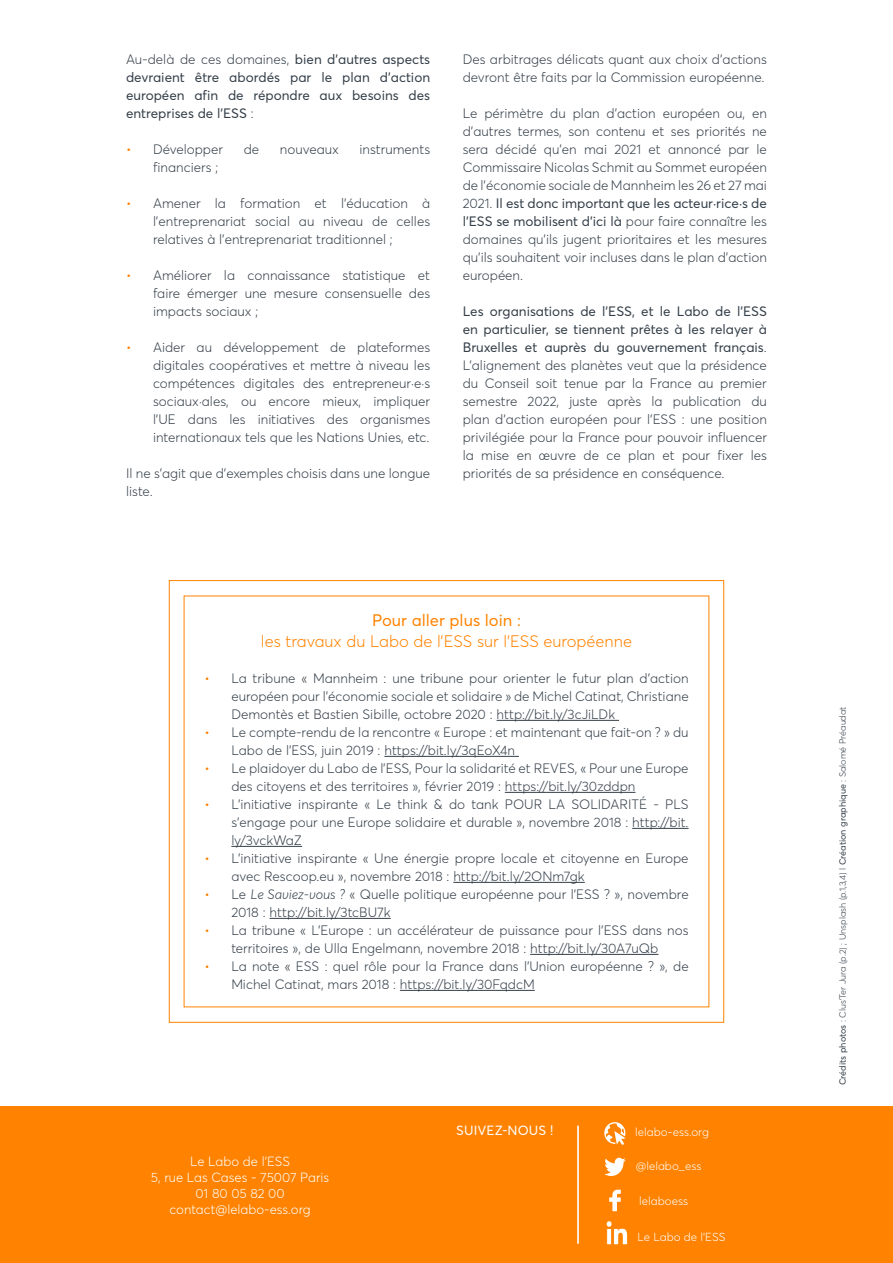
<style>
.page{position:relative;width:893px;height:1263px;background:#fff}
.page>*{position:absolute;margin:0;border:0;box-sizing:border-box;transform-origin:0 0}
.t1{font:300 16.5px "Averta Std";color:#ff8300}
.t2{font:16.5px "Averta Std";color:#ff8300}
.t3{font:300 13.5px/18px "Averta Std";color:#333e48;text-align:justify}
.t4{font:13.5px/18px "Averta Std";color:#333e48;text-align:justify}
.t5{font:300 13.2px "Averta Std";letter-spacing:-.005em;color:#fff}
.t6{font:13.2px "Averta Std";letter-spacing:.01em;color:#fff}
.t7{font:300 11.55px "Averta Std";color:#fff}
.t8{font:300 9px "Averta Std";color:#333e48}
.s1{font-weight:300}
.s2{color:#ff8300}
.s3{font-weight:400}
.s4{font-style:italic}
</style>
<div class="page">
<div style="left:0;top:1106px;width:893px;height:157px;background:#ff8300"></div>
<hr style="left:577px;top:1126px;width:2px;height:118px;background:#fff">
<svg style="left:604px;top:1158px;width:22px;height:18px"></svg>
<svg style="left:609px;top:1190px;width:12px;height:21px"></svg>
<svg style="left:604px;top:1122px;width:22px;height:23px"></svg>
<img style="left:606px;top:1221px;width:22px;height:24px">
<hr style="left:497px;top:720px;width:122px;height:1px;background:#333e48">
<hr style="left:384px;top:756px;width:135px;height:1px;background:#333e48">
<hr style="left:505px;top:792px;width:130px;height:1px;background:#333e48">
<hr style="left:632px;top:828px;width:57px;height:1px;background:#333e48">
<hr style="left:231px;top:846px;width:71px;height:1px;background:#333e48">
<hr style="left:453px;top:882px;width:132px;height:1px;background:#333e48">
<hr style="left:270px;top:918px;width:121px;height:1px;background:#333e48">
<hr style="left:530px;top:954px;width:128px;height:1px;background:#333e48">
<hr style="left:400px;top:990px;width:135px;height:1px;background:#333e48">
<p class="t4" style="left:126px;top:51px;width:306px"><span class="s1">Au-delà de ces domaines,</span> bien d’autres aspects devraient être abordés par le plan d’action européen afin de répondre aux besoins des entreprises de l’ESS</p>
<p class="t3" style="left:251px;top:105px;width:4px">:</p>
<p class="t3" style="left:126px;top:141px;width:99px"><span class="s2">•</span> Développer</p>
<p class="t3" style="left:244px;top:141px;width:17px">de</p>
<p class="t3" style="left:280px;top:141px;width:60px">nouveaux</p>
<p class="t3" style="left:359px;top:141px;width:72px">instruments</p>
<p class="t3" style="left:153px;top:159px;width:67px">financiers ;</p>
<p class="t3" style="left:153px;top:195px;width:279px;text-indent:-27px"><span class="s2">•</span> Amener la formation et l’éducation à l’entreprenariat social au niveau de celles relatives à l’entreprenariat traditionnel ;</p>
<p class="t3" style="left:153px;top:267px;width:279px;text-indent:-27px"><span class="s2">•</span> Améliorer la connaissance statistique et faire émerger une mesure consensuelle des impacts sociaux ;</p>
<p class="t3" style="left:153px;top:339px;width:279px;text-indent:-27px"><span class="s2">•</span> Aider au développement de plateformes digitales coopératives et mettre à niveau les compétences digitales des entrepreneur·e·s sociaux·ales, ou encore mieux, impliquer l’UE</p>
<p class="t3" style="left:153px;top:411px;width:279px;text-align:right">dans les initiatives des organismes internationaux tels que les Nations U nies, etc.</p>
<p class="t3" style="left:126px;top:465px;width:306px">I l ne s’agit que d’exemples choisis dans une longue liste.</p>
<p class="t3" style="left:463px;top:51px;width:306px">Des arbitrages délicats quant aux choix d’actions devront être faits par la Commission européenne.</p>
<p class="t3" style="left:463px;top:105px;width:306px">Le périmètre du plan d’action européen ou, en d’autres termes, son contenu et ses priorités ne sera décidé qu’en mai 2021 et annoncé par le Commissaire N icolas Schmit au Sommet européen de l’économie sociale de Mannheim les 26 et 27 mai 2021. <span class="s3">I l est donc important que les acteur·rice·s de l’ESS</span></p>
<p class="t3" style="left:463px;top:213px;width:306px;text-indent:34px"><span class="s3">se mobilisent d’ici là</span> pour faire connaître les domaines qu’ils jugent prioritaires et les mesures qu’ils souhaitent voir incluses dans le plan d’action européen.</p>
<p class="t3" style="left:463px;top:303px;width:306px;text-align:left"><span class="s3">Les organisations de l’ESS, et le Labo de l’ESS en particulier, se tiennent prêtes à les relayer à Bruxelles et auprès du gouvernement français</span>.<br>L’alignement des planètes veut que la présidence du Conseil soit tenue par la France au premier semestre 2022, juste après la publication du plan d’action européen pour l’ESS</p>
<p class="t3" style="left:463px;top:410px;width:306px;text-indent:219px">: une position privilégiée pour la France pour pouvoir influencer la mise en œuvre de ce plan et pour fixer les priorités de sa présidence en conséquence.</p>
<p class="t2" style="left:372px;top:610px;width:150px">Pour aller plus loin :</p>
<p class="t1" style="left:261px;top:631px;width:193px">les travaux du Labo de l’ESS</p>
<p class="t1" style="left:477px;top:631px;width:43px">sur l’ESS</p>
<p class="t1" style="left:543px;top:631px;width:90px">européenne</p>
<p class="t3" style="left:231px;top:669px;width:459px;text-indent:-27px"><span class="s2">•</span> La tribune « Mannheim : une tribune pour orienter le futur plan d’action européen pour l’économie sociale et solidaire » de Michel Catinat, Christiane Demontès et Bastien Sibille, octobre 2020 : http://bit.ly/3cJiLDk</p>
<p class="t3" style="left:231px;top:723px;width:459px;text-indent:-27px"><span class="s2">•</span> Le compte-rendu de la rencontre « Europe : et maintenant que fait-on ? » du<br>Labo de l’ESS, juin 2019 : https://bit.ly/3qEoX4n</p>
<p class="t3" style="left:231px;top:759px;width:459px;text-indent:-27px"><span class="s2">•</span> Le plaidoyer du Labo de l’ESS, Pour la solidarité et REVES, « Pour une Europe des citoyens et des territoires », février 2019 : https://bit.ly/30zddpn</p>
<p class="t3" style="left:204px;top:795px;width:319px"><span class="s2">•</span> L’initiative inspirante « Le think &amp; do tank POUR</p>
<p class="t3" style="left:549px;top:795px;width:70px">LA SOLIDARITÉ</p>
<p class="t3" style="left:231px;top:795px;width:459px;text-indent:422px">- PLS s’engage pour une Europe solidaire et durable », novembre 2018 : http://bit. ly/3vckWaZ</p>
<p class="t3" style="left:231px;top:849px;width:459px;text-indent:-27px"><span class="s2">•</span> L’initiative inspirante « U ne énergie propre locale et citoyenne en Europe avec Rescoop.eu », novembre 2018 : http://bit.ly/2ON m7gk</p>
<p class="t3" style="left:204px;top:885px;width:381px"><span class="s2">•</span> Le <span class="s4">Le Saviez-vous ?</span> « Quelle politique européenne pour l’ESS</p>
<p class="t3" style="left:604px;top:885px;width:86px">? », novembre</p>
<p class="t3" style="left:231px;top:903px;width:161px">2018 : http://bit.ly/3tcBU7k</p>
<p class="t3" style="left:204px;top:921px;width:408px"><span class="s2">•</span> La tribune « L’Europe : un accélérateur de puissance pour l’ESS</p>
<p class="t3" style="left:231px;top:921px;width:459px;text-indent:401px">dans nos territoires », de U lla Engelmann, novembre 2018 : http://bit.ly/30A7uQb</p>
<p class="t3" style="left:204px;top:957px;width:100px"><span class="s2">•</span> La note « ESS</p>
<p class="t3" style="left:231px;top:957px;width:459px;text-indent:93px">: quel rôle pour la France dans l’U nion européenne ? », de<br>Michel Catinat, mars 2018 : https://bit.ly/30FqdcM</p>
<p class="t5" style="left:190px;top:1153px;width:85px">Le Labo de l’ESS</p>
<p class="t5" style="left:151px;top:1169px;width:180px">5, rue Las Cases - 75007 Paris</p>
<p class="t5" style="left:196px;top:1185px;width:91px">01 80 05 82 00</p>
<p class="t5" style="left:169px;top:1201px;width:143px">contact@lelabo-ess.org</p>
<p class="t6" style="left:456px;top:1122px;width:99px">suivez-nous !</p>
<p class="t7" style="left:635px;top:1124px;width:75px">lelabo-ess.org</p>
<p class="t7" style="left:636px;top:1159px;width:67px">@lelabo_ess</p>
<p class="t7" style="left:639px;top:1194px;width:50px">lelaboess</p>
<p class="t7" style="left:637px;top:1230px;width:76px">Le Labo de l’ESS</p>
<p class="t8" style="left:837px;top:1085px;width:380px;rotate:-90deg"><span class="s3">Crédits photos</span> : Clus’Ter Jura (p.2) ; U nsplash (p.1,3,4) l <span class="s3">Création graphique</span> : Salomé Préaudat</p>
</div>
